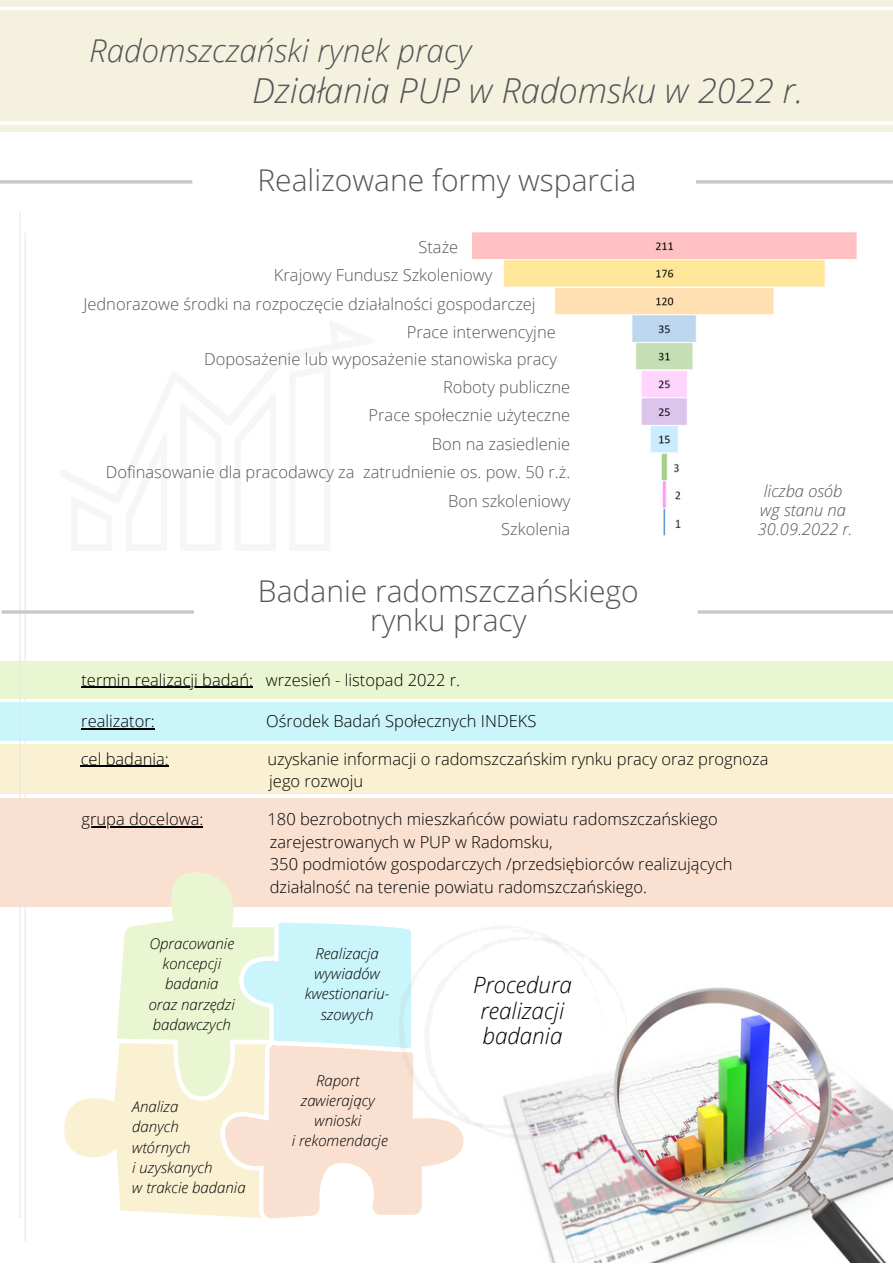
<style>
.page{position:relative;width:893px;height:1264px;background:#fff}
.page>*{position:absolute;margin:0;border:0;box-sizing:border-box;transform-origin:0 0}
.t1{font:italic 300 34.5px "Open Sans";color:#565558}
.t2{font:italic 300 31.5px "Open Sans";color:#565558}
.t3{font:300 30px/29.2px "Open Sans";color:#565558;text-align:center}
.t4{font:italic 300 22.5px/25.8px "Open Sans";color:#000;text-align:center}
.t5{font:300 16.5px/22.5px "Open Sans";color:#000}
.t6{font:300 16.5px/28.3px "Open Sans";color:#565558;text-align:right}
.t7{font:italic 300 16.5px/19px "Open Sans";color:#565558;text-align:center}
.t8{font:italic 300 15px/20.2px "Open Sans";color:#000;text-align:center}
</style>
<div class="page">
<div style="left:0;top:0;width:892px;height:132px;background:#f4f2df"></div>
<hr style="left:0;top:121px;width:892px;height:4px;background:#fff">
<hr style="left:0;top:7px;width:892px;height:3px;background:#fff">
<svg style="left:0;top:180px;width:192px;height:4px"></svg>
<svg style="left:696px;top:180px;width:196px;height:4px"></svg>
<hr style="left:697px;top:610px;width:195px;height:3px;background:#c6c8cd">
<img style="left:527px;top:987px;width:365px;height:275px">
<hr style="left:25px;top:232px;width:1px;height:1009px;background:#e3e6e8">
<div style="left:0;top:744px;width:892px;height:49px;background:#faf1d2"></div>
<div style="left:0;top:661px;width:892px;height:37px;background:#eaf6d1"></div>
<div style="left:0;top:798px;width:892px;height:108px;background:#fae0d1"></div>
<div style="left:0;top:703px;width:892px;height:37px;background:#caf5fa"></div>
<hr style="left:19px;top:211px;width:1px;height:1006px;background:#e3e6e8">
<hr style="left:2px;top:610px;width:192px;height:3px;background:#c6c8cd">
<hr style="left:81px;top:826px;width:122px;height:1px;background:#000">
<div style="left:464px;top:885px;width:178px;height:9px;background:#fae0d1"></div>
<svg style="left:464px;top:894px;width:205px;height:286px"></svg>
<svg style="left:477px;top:949px;width:3px;height:5px"></svg>
<svg style="left:574px;top:971px;width:57px;height:133px"></svg>
<svg style="left:553px;top:938px;width:23px;height:26px"></svg>
<svg style="left:586px;top:1115px;width:6px;height:5px"></svg>
<svg style="left:63px;top:866px;width:401px;height:352px"></svg>
<img style="left:472px;top:232px;width:385px;height:304px">
<hr style="left:81px;top:687px;width:172px;height:1px;background:#000">
<hr style="left:81px;top:765px;width:88px;height:2px;background:#000">
<hr style="left:81px;top:728px;width:74px;height:1px;background:#000">
<h2 class="t2" style="left:89px;top:29px;width:384px">Radomszczański rynek pracy</h2>
<h1 class="t1" style="left:252px;top:66px;width:552px">Działania PUP w Radomsku w 2022 r.</h1>
<h3 class="t3" style="left:257px;top:165px;width:380px">Realizowane formy wsparcia</h3>
<p class="t6" style="left:418px;top:232px;width:41px">Staże</p>
<p class="t6" style="left:274px;top:261px;width:220px">Krajowy Fundusz Szkoleniowy</p>
<p class="t6" style="left:83px;top:289px;width:454px">Jednorazowe środki na rozpoczęcie działalności gospodarczej</p>
<p class="t6" style="left:407px;top:318px;width:150px">Prace interwencyjne</p>
<p class="t6" style="left:204px;top:344px;width:354px">Doposażenie lub wyposażenie stanowiska pracy</p>
<p class="t6" style="left:443px;top:372px;width:129px">Roboty publiczne</p>
<p class="t6" style="left:368px;top:401px;width:203px">Prace społecznie użyteczne</p>
<p class="t6" style="left:431px;top:429px;width:140px">Bon na zasiedlenie</p>
<p class="t6" style="left:106px;top:457px;width:466px">Dofinasowanie dla pracodawcy za zatrudnienie os. pow. 50 r.ż.</p>
<p class="t6" style="left:448px;top:486px;width:124px">Bon szkoleniowy<br>Szkolenia</p>
<h3 class="t3" style="left:258px;top:575px;width:382px">Badanie radomszczańskiego rynku pracy</h3>
<p class="t5" style="left:81px;top:668px;width:380px">termin realizacji badań: wrzesień - listopad 2022 r.</p>
<p class="t5" style="left:81px;top:709px;width:75px">realizator:</p>
<p class="t5" style="left:266px;top:709px;width:272px">Ośrodek Badań Społecznych INDEKS</p>
<p class="t7" style="left:757px;top:481px;width:96px">liczba osób wg stanu na<br>30.09.2022 r.</p>
<p class="t5" style="left:81px;top:747px;width:90px">cel badania:</p>
<p class="t5" style="left:267px;top:747px;width:502px">uzyskanie informacji o radomszczańskim rynku pracy oraz prognoza jego rozwoju</p>
<p class="t5" style="left:81px;top:807px;width:123px">grupa docelowa:</p>
<p class="t5" style="left:267px;top:807px;width:466px">180 bezrobotnych mieszkańców powiatu radomszczańskiego zarejestrowanych w PUP w Radomsku,<br>350 podmiotów gospodarczych /przedsiębiorców realizujących działalność na terenie powiatu radomszczańskiego.</p>
<p class="t8" style="left:149px;top:932px;width:88px">Opracowanie koncepcji badania<br>oraz narzędzi badawczych</p>
<p class="t8" style="left:132px;top:1096px;width:115px;text-align:left">Analiza<br>danych<br>wtórnych<br>i uzyskanych<br>w trakcie badania</p>
<p class="t8" style="left:305px;top:942px;width:86px">Realizacja wywiadów kwestionariu&shy;szowych</p>
<p class="t8" style="left:292px;top:1069px;width:98px">Raport zawierający wnioski<br>i rekomendacje</p>
<h3 class="t4" style="left:473px;top:971px;width:100px">Procedura realizacji badania</h3>
</div>
